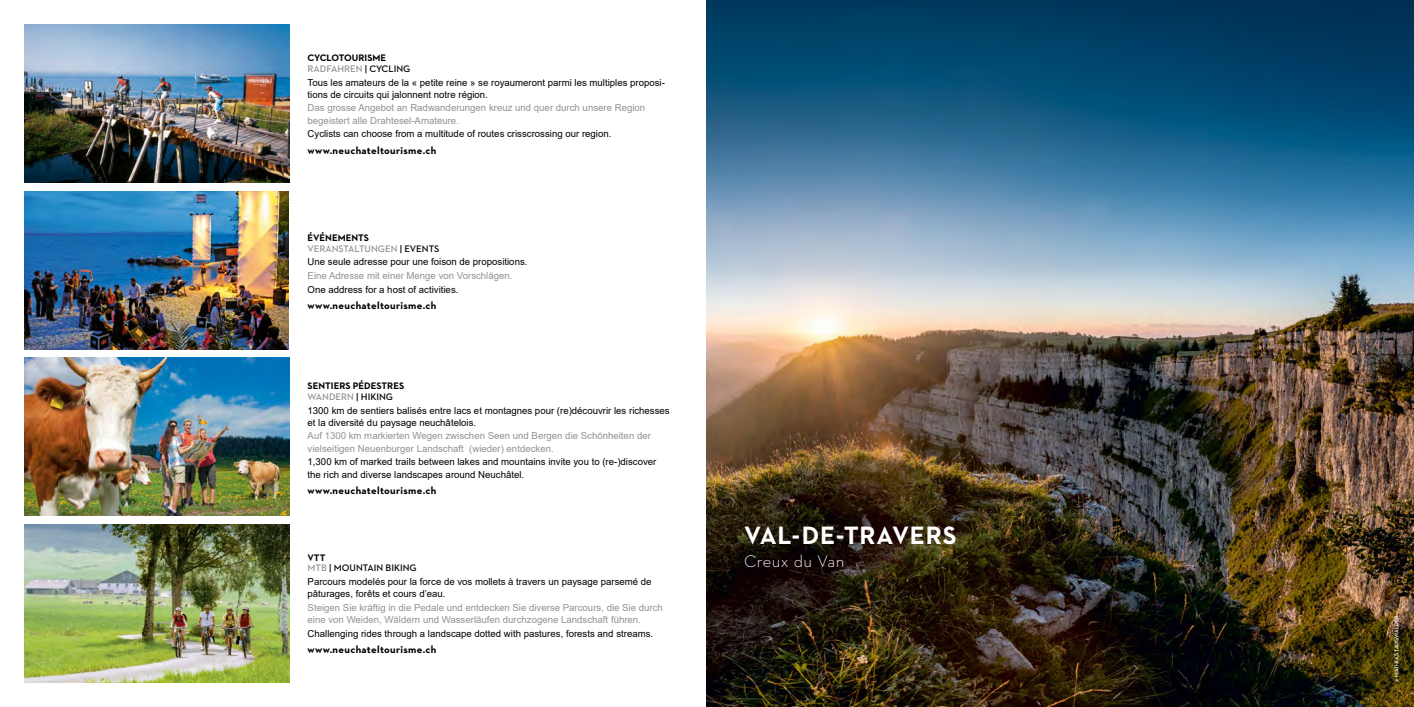
<style>
.page{position:relative;width:1414px;height:707px;background:#fff}
.page>*{position:absolute;margin:0;border:0;box-sizing:border-box;transform-origin:0 0}
.t1{font:700 25.55px "Neutraface 2 Text";letter-spacing:.025em;color:#fff}
.t2{font:300 17.06px "Neutraface 2 Text";letter-spacing:.02em;color:#fff}
.t3{font:700 10.5px "Neutraface 2 Text";letter-spacing:.03em;color:#000}
.t4{font:9.62px/12.2px "Arial";color:#000}
.t5{font:9.62px/12.2px "Arial";color:#919291}
.t6{font:700 9.62px/10.5px "Neutraface 2 Text";color:#000}
.t7{font:600 9.62px/10.5px "Neutraface 2 Text";color:#919291}
.t8{font:600 9.62px/10.5px "Neutraface 2 Text";color:#000}
.t9{font:600 5.69px "Neutraface 2 Text";color:#fff}
.s1{font-weight:600;color:#919291}
.s2{font-weight:600}
.s3{font-weight:700;color:#000}
.s4{color:#000}
.s5{font-weight:700}
.s6{color:#919291}
</style>
<div class="page">
<img style="left:25px;top:25px;width:264px;height:158px">
<img style="left:25px;top:524px;width:264px;height:158px">
<img style="left:25px;top:357px;width:264px;height:159px">
<img style="left:25px;top:191px;width:264px;height:158px">
<img style="left:707px;top:0;width:707px;height:707px">
<p class="t6" style="left:308px;top:53px;width:104px">CYCLOTOURISME<br><span class="s1">RADFAHREN</span> <span class="s2">| CYCLING</span></p>
<p class="t4" style="left:308px;top:76px;width:359px">Tous les amateurs de la « petite reine » se royaumeront parmi les multiples proposi&shy;tions de circuits qui jalonnent notre région.</p>
<p class="t5" style="left:308px;top:102px;width:339px">Das grosse Angebot an Radwanderungen kreuz und quer durch unsere Region begeistert alle Drahtesel-Amateure.</p>
<p class="t4" style="left:308px;top:128px;width:305px">Cyclists can choose from a multitude of routes crisscrossing our region.</p>
<p class="t3" style="left:308px;top:143px;width:130px">www.neuchateltourisme.ch</p>
<p class="t7" style="left:308px;top:232px;width:133px"><span class="s3">ÉVÉNEMENTS<br></span>VERANSTALTUNGEN <span class="s4">| EVENTS</span></p>
<p class="t4" style="left:308px;top:256px;width:221px">Une seule adresse pour une foison de propositions.</p>
<p class="t5" style="left:308px;top:269px;width:206px">Eine Adresse mit einer Menge von Vorschlägen.</p>
<p class="t4" style="left:308px;top:283px;width:152px">One address for a host of activities.</p>
<p class="t3" style="left:308px;top:298px;width:130px">www.neuchateltourisme.ch</p>
<p class="t6" style="left:308px;top:381px;width:98px">SENTIERS PÉDESTRES<br><span class="s1">WANDERN</span> <span class="s2">| HIKING</span></p>
<p class="t4" style="left:308px;top:404px;width:364px">1300 km de sentiers balisés entre lacs et montagnes pour (re)découvrir les richesses et la diversité du paysage neuchâtelois.</p>
<p class="t5" style="left:308px;top:430px;width:345px">Auf 1300 km markierten Wegen zwischen Seen und Bergen die Schönheiten der vielseitigen Neuenburger Landschaft (wieder) entdecken.</p>
<p class="t4" style="left:308px;top:456px;width:350px">1,300 km of marked trails between lakes and mountains invite you to (re-)discover the rich and diverse landscapes around Neuchâtel.</p>
<p class="t3" style="left:308px;top:484px;width:130px">www.neuchateltourisme.ch</p>
<p class="t8" style="left:308px;top:552px;width:111px"><span class="s5">VTT<br></span><span class="s6">MTB</span> | MOUNTAIN BIKING</p>
<p class="t4" style="left:308px;top:575px;width:345px">Parcours modelés pour la force de vos mollets à travers un paysage parsemé de pâturages, forêts et cours d’eau.</p>
<p class="t5" style="left:308px;top:601px;width:357px">Steigen Sie kräftig in die Pedale und entdecken Sie diverse Parcours, die Sie durch eine von Weiden, Wäldern und Wasserläufen durchzogene Landschaft führen.</p>
<p class="t4" style="left:308px;top:627px;width:347px">Challenging rides through a landscape dotted with pastures, forests and streams.</p>
<p class="t3" style="left:308px;top:643px;width:130px">www.neuchateltourisme.ch</p>
<h1 class="t1" style="left:744px;top:518px;width:214px">VAL-DE-TRAVERS</h1>
<h2 class="t2" style="left:744px;top:551px;width:102px">Creux du Van</h2>
<p class="t9" style="left:1393px;top:682px;width:68px;rotate:-90deg">© MATHIAS TAUGWALDER</p>
</div>
